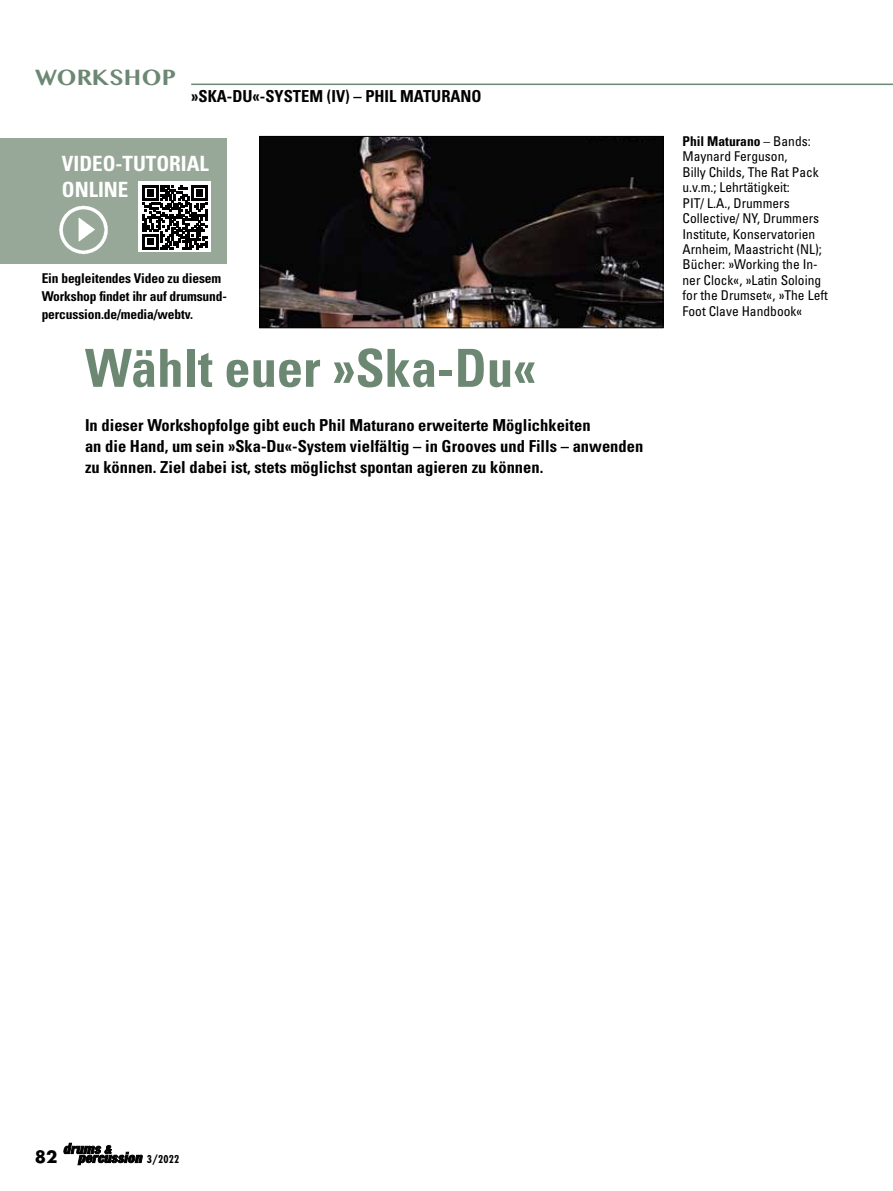
<style>
.page{position:relative;width:893px;height:1191px;background:#fff}
.page>*{position:absolute;margin:0;border:0;box-sizing:border-box;transform-origin:0 0}
.t1{font:700 condensed 52.5px "Univers LT Std";color:#6c8873}
.t2{font:700 condensed 21px/25.5px "Univers LT Std";color:#fff}
.t3{font:700 20.25px "Bangla MN";color:#6c8873}
.t4{font:700 condensed 16.5px/21px "Univers LT Std";color:#000}
.t5{font:700 16.5px "Futura Std";color:#000}
.t6{font:condensed 13.5px/15.5px "Univers LT Std";color:#000}
.t7{font:700 condensed 13.5px/18px "Univers LT Std";letter-spacing:-.01em;color:#000}
.t8{font:700 condensed 10.5px "Futura Std";color:#000}
.s1{font-weight:700}
</style>
<div class="page">
<svg style="left:63px;top:1143px;width:80px;height:22px"></svg>
<img style="left:261px;top:138px;width:400px;height:188px">
<div style="left:259px;top:136px;width:404px;height:192px;border:1px solid #000"></div>
<hr style="left:191px;top:84px;width:702px;height:1px;background:#6c8873">
<div style="left:0;top:138px;width:227px;height:125px;background:#98a898"></div>
<img style="left:59px;top:206px;width:49px;height:49px">
<div style="left:138px;top:181px;width:73px;height:71px;background:#fff"></div>
<svg style="left:143px;top:185px;width:64px;height:65px"></svg>
<h3 class="t3" style="left:35px;top:66px;width:143px">WORKSHOP</h3>
<p class="t4" style="left:191px;top:86px;width:292px">»SKA-DU«-SYSTEM (IV) – PHIL MATURANO</p>
<h2 class="t2" style="left:62px;top:151px;width:149px">VIDEO-TUTORIAL<br>ONLINE</h2>
<p class="t7" style="left:42px;top:269px;width:187px">Ein begleitendes Video zu diesem<br>Workshop findet ihr auf drumsund&shy;percussion.de/media/webtv.</p>
<h1 class="t1" style="left:85px;top:336px;width:453px">Wählt euer »Ska-Du«</h1>
<p class="t4" style="left:85px;top:415px;width:560px">In dieser Workshopfolge gibt euch Phil Maturano erweiterte Möglichkeiten<br>an die Hand, um sein »Ska-Du«-System vielfältig – in Grooves und Fills – anwenden zu können. Ziel dabei ist, stets möglichst spontan agieren zu können.</p>
<p class="t6" style="left:682px;top:133px;width:147px"><span class="s1">Phil Maturano</span> – Bands:<br>Maynard Ferguson,<br>Billy Childs, The Rat Pack u.v.m.; Lehrtätigkeit:<br>PIT/ L.A., Drummers<br>Collective/ NY, Drummers<br>Institute, Konservatorien<br>Arnheim, Maastricht (NL);<br>Bücher: »Working the In&shy;ner Clock«, »Latin Soloing for the Drumset«, »The Left<br>Foot Clave Handbook«</p>
<p class="t5" style="left:35px;top:1145px;width:24px">82</p>
<p class="t8" style="left:147px;top:1152px;width:34px">3/2022</p>
</div>
